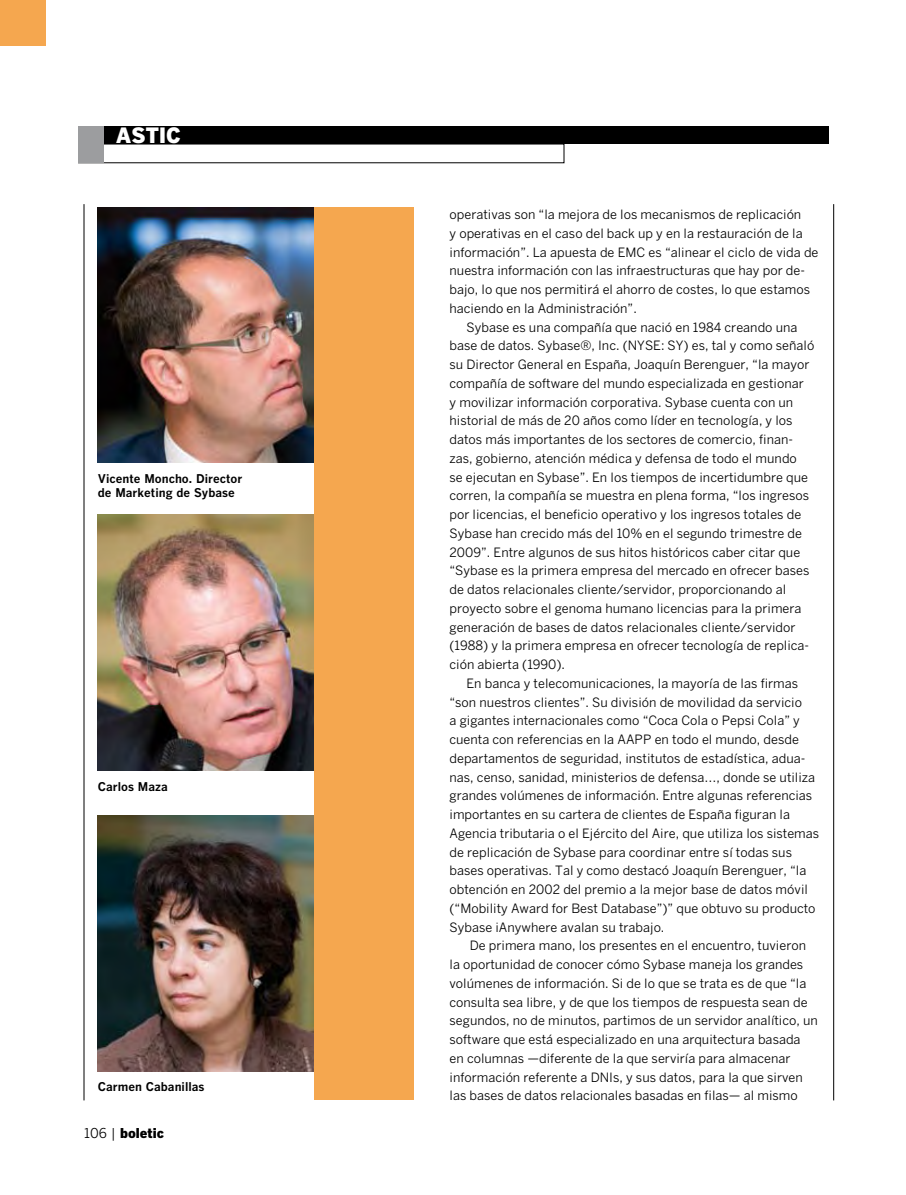
<style>
.page{position:relative;width:906px;height:1195px;background:#fff}
.page>*{position:absolute;margin:0;border:0;box-sizing:border-box;transform-origin:0 0}
.t1{font:900 21px "Benton Gothic";color:#fff}
.t2{font:900 13.5px "Benton Gothic";color:#000}
.t3{font:12.75px/18.8px "Benton Gothic";color:#000}
.t4{font:700 12px/13.5px "Benton Gothic";color:#000}
.s1{font-weight:400}
</style>
<div class="page">
<hr style="left:84px;top:204px;width:1px;height:896px;background:#000">
<hr style="left:833px;top:204px;width:1px;height:896px;background:#000">
<div style="left:78px;top:126px;width:750px;height:18px;background:#000"></div>
<div style="left:78px;top:126px;width:26px;height:37px;background:#9c9d9f"></div>
<div style="left:0;top:0;width:46px;height:46px;background:#f5a74f"></div>
<img style="left:98px;top:207px;width:216px;height:256px">
<img style="left:98px;top:515px;width:216px;height:255px">
<img style="left:98px;top:816px;width:216px;height:255px">
<div style="left:314px;top:207px;width:99px;height:893px;background:#f5a74f"></div>
<h1 class="t1" style="left:116px;top:122px;width:66px">ASTIC</h1>
<p class="t4" style="left:98px;top:472px;width:146px">Vicente Moncho. Director de Marketing de Sybase</p>
<p class="t4" style="left:98px;top:779px;width:72px">Carlos Maza</p>
<p class="t4" style="left:98px;top:1079px;width:108px">Carmen Cabanillas</p>
<p class="t2" style="left:84px;top:1124px;width:81px"><span class="s1">106 |</span> boletic</p>
<p class="t3" style="left:449px;top:205px;width:353px">operativas son “la mejora de los mecanismos de replicación</p>
<p class="t3" style="left:449px;top:224px;width:355px">y operativas en el caso del back up y en la restauración de la</p>
<p class="t3" style="left:449px;top:242px;width:370px">información”. La apuesta de EMC es “alinear el ciclo de vida de</p>
<p class="t3" style="left:449px;top:261px;width:357px">nuestra información con las infraestructuras que hay por de-</p>
<p class="t3" style="left:449px;top:280px;width:362px">bajo, lo que nos permitirá el ahorro de costes, lo que estamos</p>
<p class="t3" style="left:449px;top:299px;width:189px">haciendo en la Administración”.</p>
<p class="t3" style="left:466px;top:317px;width:241px">Sybase es una compañía que nació en 1984</p>
<p class="t3" style="left:449px;top:317px;width:366px;text-indent:275px">creando una base de datos. Sybase®, Inc. (NYSE: SY) es, tal y como señaló su Director General en España, Joaquín Berenguer, “la mayor compañía de software del mundo especializada en gestionar<br>y movilizar información corporativa. Sybase cuenta con un historial de más de 20 años como líder en tecnología, y los datos más importantes de los sectores de comercio, finan&shy;zas, gobierno, atención médica y defensa de todo el mundo<br>se ejecutan en Sybase”. En los tiempos de incertidumbre que corren, la compañía se muestra en plena forma, “los ingresos por licencias, el beneficio operativo y los ingresos totales de Sybase han crecido más del 10% en el segundo trimestre de 2009”. Entre algunos de sus hitos históricos caber citar que “Sybase es la primera empresa del mercado en ofrecer bases de datos relacionales cliente/servidor, proporcionando al proyecto sobre el genoma humano licencias para la primera generación de bases de datos relacionales cliente/servidor (1988) y la primera empresa en ofrecer tecnología de replica&shy;ción abierta (1990).</p>
<p class="t3" style="left:449px;top:674px;width:371px;text-indent:17px">En banca y telecomunicaciones, la mayoría de las firmas “son nuestros clientes”. Su división de movilidad da servicio<br>a gigantes internacionales como “Coca Cola o Pepsi Cola” y cuenta con referencias en la AAPP en todo el mundo, desde departamentos de seguridad, institutos de estadística, adua&shy;nas, censo, sanidad, ministerios de defensa…, donde se utiliza grandes volúmenes de información. Entre algunas referencias importantes en su cartera de clientes de España figuran la Agencia tributaria o el Ejército del Aire, que utiliza los sistemas de replicación de Sybase para coordinar entre sí todas sus bases operativas. Tal y como destacó Joaquín Berenguer, “la obtención en 2002 del premio a la mejor base de datos móvil (“Mobility Award for Best Database”)” que obtuvo su producto Sybase iAnywhere avalan su trabajo.</p>
<p class="t3" style="left:449px;top:936px;width:370px;text-indent:20px">De primera mano, los presentes en el encuentro, tuvieron la oportunidad de conocer cómo Sybase maneja los grandes volúmenes de información. Si de lo que se trata es de que “la consulta sea libre, y de que los tiempos de respuesta sean de segundos, no de minutos, partimos de un servidor analítico, un software que está especializado en una arquitectura basada en columnas —diferente de la que serviría para almacenar información referente a DNIs, y sus datos, para la que sirven las bases de datos relacionales basadas en filas— al mismo</p>
</div>
